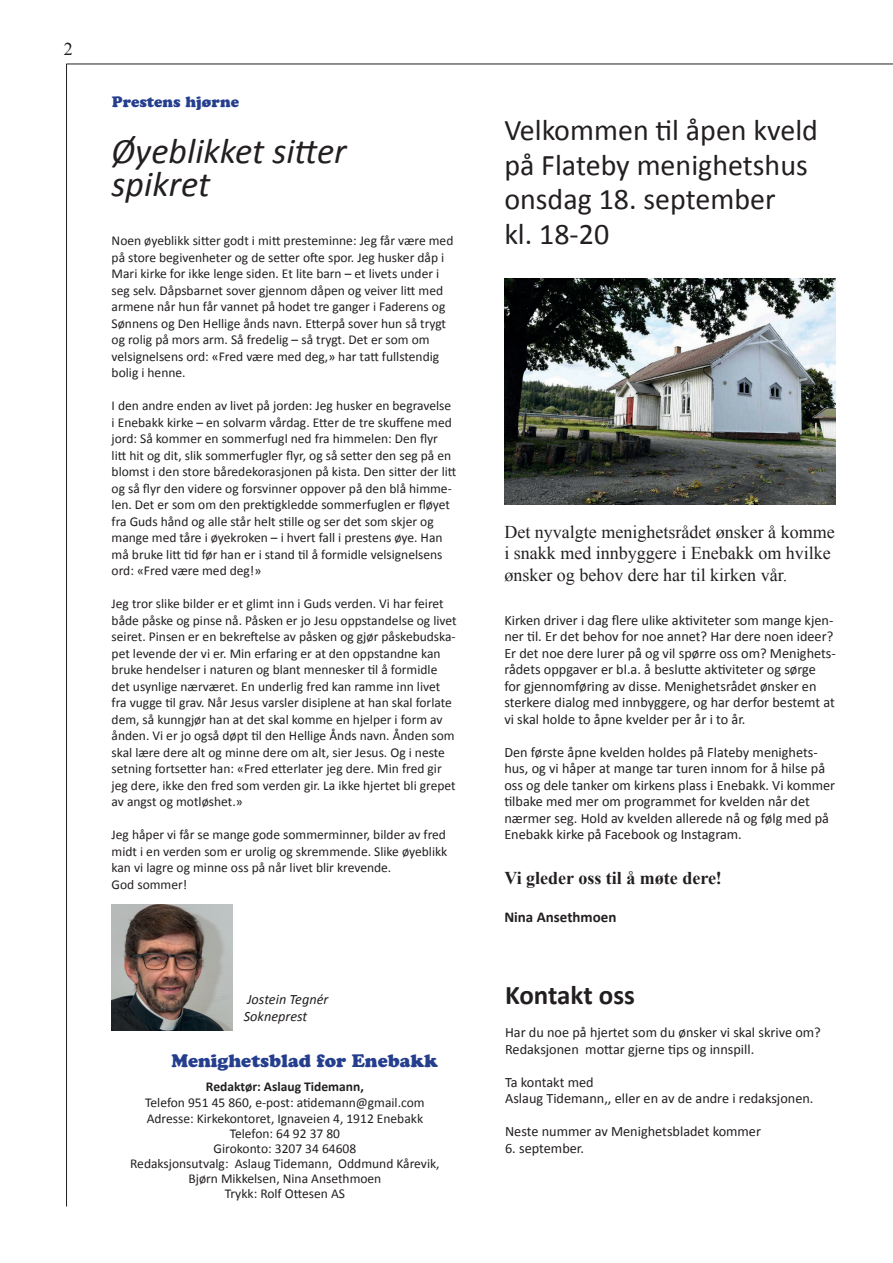
<style>
.page{position:relative;width:893px;height:1263px;background:#fff}
.page>*{position:absolute;margin:0;border:0;box-sizing:border-box;transform-origin:0 0}
.t1{font:italic 36px/33px "Calibri";color:#231f20}
.t2{font:30px/34.5px "Calibri";color:#231f20}
.t3{font:700 27px "Calibri";letter-spacing:-.005em;color:#231f20}
.t4{font:18px/21.6px "Times New Roman";color:#231f20}
.t5{font:700 18px "Times New Roman";color:#231f20}
.t6{font:18px "Cooper Black Std";color:#253f8e}
.t7{font:15px "Cooper Black Std";color:#253f8e}
.t8{font:700 15px "Calibri";color:#231f20}
.t9{font:14.25px/16.5px "Calibri";color:#231f20}
.t10{font:italic 14.25px/16.5px "Calibri";color:#231f20}
.t11{font:13.5px/16.5px "Calibri";color:#231f20}
.t12{font:700 13.5px "Calibri";color:#231f20}
</style>
<div class="page">
<img style="left:112px;top:905px;width:120px;height:126px">
<hr style="left:66px;top:64px;width:1px;height:1142px;background:#231f20">
<hr style="left:66px;top:64px;width:827px;height:1px;background:#231f20">
<img style="left:505px;top:278px;width:331px;height:226px">
<h3 class="t4" style="left:64px;top:38px;width:10px">2</h3>
<p class="t7" style="left:112px;top:93px;width:129px">Prestens hjørne</p>
<h1 class="t1" style="left:112px;top:133px;width:237px">Øyeblikket sitter spikret</h1>
<p class="t11" style="left:112px;top:232px;width:343px">Noen øyeblikk sitter godt i mitt presteminne: Jeg får være med på store begivenheter og de setter ofte spor. Jeg husker dåp i Mari kirke for ikke lenge siden. Et lite barn – et livets under i seg selv. Dåpsbarnet sover gjennom dåpen og veiver litt med armene når hun får vannet på hodet tre ganger i Faderens og Sønnens og Den Hellige ånds navn. Etterpå sover hun så trygt og rolig på mors arm. Så fredelig – så trygt. Det er som om velsignelsens ord: «Fred være med deg,» har tatt fullstendig bolig i henne.</p>
<p class="t11" style="left:112px;top:397px;width:346px">I den andre enden av livet på jorden: Jeg husker en begravelse i Enebakk kirke – en solvarm vårdag. Etter de tre skuffene med jord: Så kommer en sommerfugl ned fra himmelen: Den flyr<br>litt hit og dit, slik sommerfugler flyr, og så setter den seg på en blomst i den store båredekorasjonen på kista. Den sitter der litt og så flyr den videre og forsvinner oppover på den blå himme&shy;len. Det er som om den prektigkledde sommerfuglen er fløyet fra Guds hånd og alle står helt stille og ser det som skjer og mange med tåre i øyekroken – i hvert fall i prestens øye. Han må bruke litt tid før han er i stand til å formidle velsignelsens ord: «Fred være med deg!»</p>
<p class="t11" style="left:112px;top:595px;width:347px">Jeg tror slike bilder er et glimt inn i Guds verden. Vi har feiret både påske og pinse nå. Påsken er jo Jesu oppstandelse og livet seiret. Pinsen er en bekreftelse av påsken og gjør påskebudska&shy;pet levende der vi er. Min erfaring er at den oppstandne kan bruke hendelser i naturen og blant mennesker til å formidle det usynlige nærværet. En underlig fred kan ramme inn livet fra vugge til grav. Når Jesus varsler disiplene at han skal forlate dem, så kunngjør han at det skal komme en hjelper i form av ånden. Vi er jo også døpt til den Hellige Ånds navn. Ånden som skal lære dere alt og minne dere om alt, sier Jesus. Og i neste setning fortsetter han: «Fred etterlater jeg dere. Min fred gir jeg dere, ikke den fred som verden gir. La ikke hjertet bli grepet av angst og motløshet.»</p>
<p class="t11" style="left:112px;top:826px;width:337px">Jeg håper vi får se mange gode sommerminner, bilder av fred midt i en verden som er urolig og skremmende. Slike øyeblikk kan vi lagre og minne oss på når livet blir krevende.<br>God sommer!</p>
<p class="t10" style="left:244px;top:991px;width:86px">Jostein Tegnér<br>Sokneprest</p>
<h3 class="t6" style="left:171px;top:1049px;width:268px">Menighetsblad for Enebakk</h3>
<p class="t12" style="left:206px;top:1077px;width:159px">Redaktør: Aslaug Tidemann,</p>
<p class="t11" style="left:130px;top:1095px;width:311px;line-height:15.1px;text-align:center">Telefon 951 45 860, e-post: atidemann@gmail.com Adresse: Kirkekontoret, Ignaveien 4, 1912 Enebakk Telefon: 64 92 37 80<br>Girokonto: 3207 34 64608<br>Redaksjonsutvalg: Aslaug Tidemann, Oddmund Kårevik, Bjørn Mikkelsen, Nina Ansethmoen<br>Trykk: Rolf Ottesen AS</p>
<h2 class="t2" style="left:504px;top:112px;width:315px">Velkommen til åpen kveld på Flateby menighetshus onsdag 18. september<br>kl. 18-20</h2>
<h3 class="t4" style="left:504px;top:520px;width:332px">Det nyvalgte menighetsrådet ønsker å komme i snakk med innbyggere i Enebakk om hvilke ønsker og behov dere har til kirken vår.</h3>
<p class="t9" style="left:504px;top:611px;width:333px">Kirken driver i dag flere ulike aktiviteter som mange kjen&shy;ner til. Er det behov for noe annet? Har dere noen ideer?<br>Er det noe dere lurer på og vil spørre oss om? Menighets&shy;rådets oppgaver er bl.a. å beslutte aktiviteter og sørge for gjennomføring av disse. Menighetsrådet ønsker en sterkere dialog med innbyggere, og har derfor bestemt at vi skal holde to åpne kvelder per år i to år.</p>
<p class="t9" style="left:504px;top:743px;width:332px">Den første åpne kvelden holdes på Flateby menighets&shy;hus, og vi håper at mange tar turen innom for å hilse på oss og dele tanker om kirkens plass i Enebakk. Vi kommer tilbake med mer om programmet for kvelden når det nærmer seg. Hold av kvelden allerede nå og følg med på Enebakk kirke på Facebook og Instagram.</p>
<h3 class="t5" style="left:504px;top:865px;width:219px">Vi gleder oss til å møte dere!</h3>
<p class="t8" style="left:504px;top:906px;width:114px">Nina Ansethmoen</p>
<h3 class="t3" style="left:505px;top:976px;width:131px">Kontakt oss</h3>
<p class="t9" style="left:505px;top:1024px;width:317px">Har du noe på hjertet som du ønsker vi skal skrive om?<br>Redaksjonen mottar gjerne tips og innspill.</p>
<p class="t9" style="left:505px;top:1073px;width:310px">Ta kontakt med<br>Aslaug Tidemann,, eller en av de andre i redaksjonen.</p>
<p class="t9" style="left:505px;top:1123px;width:257px">Neste nummer av Menighetsbladet kommer</p>
<p class="t9" style="left:505px;top:1139px;width:80px">6. september.</p>
</div>
